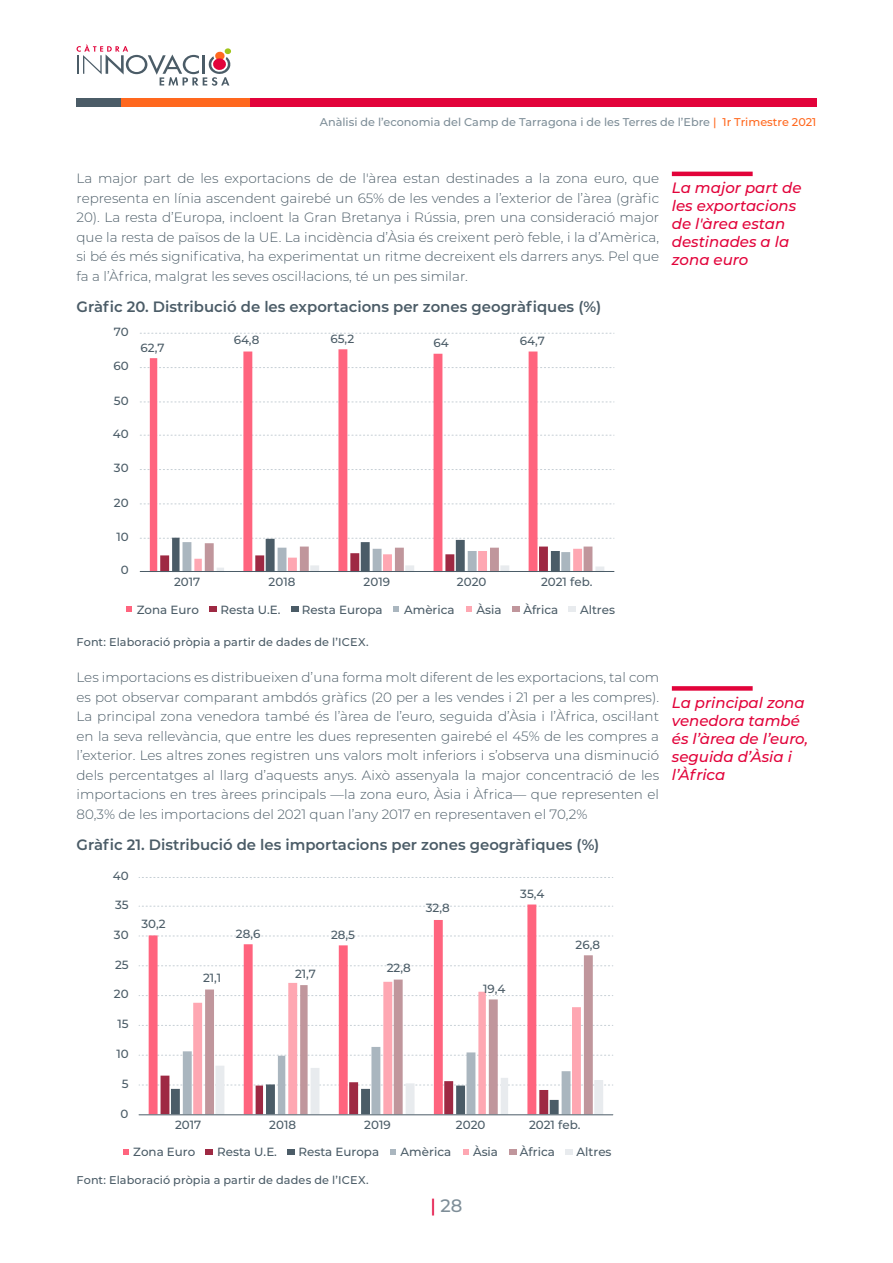
<style>
.page{position:relative;width:893px;height:1263px;background:#fff}
.page>*{position:absolute;margin:0;border:0;box-sizing:border-box;transform-origin:0 0}
.t1{font:500 18px "Montserrat";color:#7e8e98}
.t2{font:italic 500 15px/18px "Montserrat";color:#e2033a}
.t3{font:600 15px "Montserrat";color:#4b5c67}
.t4{font:300 13.5px/19.5px "Montserrat";color:#4b5c67;text-align:justify}
.t5{font:500 11.85px "Montserrat";color:#4b5c67}
.t6{font:500 11.25px "Montserrat";letter-spacing:.01em;color:#4b5c67}
.t7{font:500 11.25px "Montserrat";color:#7e8e98}
.s1{color:#ff681e}
.s2{color:#e2033a}
</style>
<div class="page">
<div style="left:77px;top:98px;width:739px;height:8px;background:#e2033a"></div>
<div style="left:77px;top:98px;width:44px;height:8px;background:#4b5c67"></div>
<div style="left:121px;top:98px;width:128px;height:8px;background:#ff681e"></div>
<svg style="left:77px;top:44px;width:154px;height:42px"></svg>
<svg style="left:140px;top:504px;width:474px;height:1px"></svg>
<svg style="left:140px;top:469px;width:474px;height:1px"></svg>
<svg style="left:140px;top:435px;width:474px;height:1px"></svg>
<svg style="left:140px;top:402px;width:474px;height:1px"></svg>
<svg style="left:140px;top:367px;width:474px;height:1px"></svg>
<svg style="left:140px;top:333px;width:474px;height:1px"></svg>
<svg style="left:150px;top:349px;width:387px;height:189px"></svg>
<svg style="left:140px;top:538px;width:474px;height:33px"></svg>
<hr style="left:140px;top:571px;width:474px;height:1px;background:#4b5c67">
<svg style="left:126px;top:606px;width:6px;height:6px"></svg>
<div style="left:209px;top:606px;width:8px;height:6px;background:#9e2943"></div>
<div style="left:291px;top:606px;width:7px;height:6px;background:#4b5c67"></div>
<svg style="left:393px;top:606px;width:6px;height:6px"></svg>
<svg style="left:466px;top:606px;width:6px;height:6px"></svg>
<div style="left:512px;top:606px;width:8px;height:6px;background:#c0969c"></div>
<div style="left:569px;top:606px;width:7px;height:6px;background:#e8ebee"></div>
<svg style="left:139px;top:877px;width:474px;height:1px"></svg>
<svg style="left:139px;top:906px;width:474px;height:1px"></svg>
<svg style="left:139px;top:936px;width:474px;height:1px"></svg>
<svg style="left:139px;top:965px;width:474px;height:1px"></svg>
<svg style="left:139px;top:995px;width:474px;height:1px"></svg>
<svg style="left:139px;top:1025px;width:474px;height:1px"></svg>
<svg style="left:149px;top:904px;width:387px;height:143px"></svg>
<svg style="left:205px;top:955px;width:388px;height:92px"></svg>
<svg style="left:139px;top:1047px;width:474px;height:67px"></svg>
<hr style="left:139px;top:1114px;width:474px;height:1px;background:#4b5c67">
<svg style="left:123px;top:1149px;width:6px;height:5px"></svg>
<div style="left:206px;top:1148px;width:7px;height:6px;background:#9e2943"></div>
<div style="left:287px;top:1148px;width:8px;height:6px;background:#4b5c67"></div>
<svg style="left:390px;top:1149px;width:6px;height:5px"></svg>
<svg style="left:463px;top:1149px;width:6px;height:5px"></svg>
<div style="left:509px;top:1148px;width:7px;height:6px;background:#c0969c"></div>
<div style="left:565px;top:1148px;width:8px;height:6px;background:#e8ebee"></div>
<hr style="left:672px;top:172px;width:81px;height:4px;background:#e2033a">
<div style="left:672px;top:686px;width:81px;height:5px;background:#e2033a"></div>
<p class="t7" style="left:320px;top:114px;width:498px">Anàlisi de l’economia del Camp de Tarragona i de les Terres de l’Ebre <span class="s1">| 1r Trimestre 2021</span></p>
<p class="t4" style="left:77px;top:168px;width:584px">La major part de les exportacions de de l'àrea estan destinades a la zona euro, que representa en línia ascendent gairebé un 65% de les vendes a l’exterior de l’àrea (gràfic 20). La resta d’Europa, incloent la Gran Bretanya i Rússia, pren una consideració major que la resta de països de la UE. La incidència d’Àsia és creixent però feble, i la d’Amèrica, si bé és més significativa, ha experimentat un ritme decreixent els darrers anys. Pel que fa a l’Àfrica, malgrat les seves oscil·lacions, té un pes similar.</p>
<p class="t3" style="left:77px;top:296px;width:526px">Gràfic 20. Distribució de les exportacions per zones geogràfiques (%)</p>
<p class="t5" style="left:141px;top:339px;width:25px">62,7</p>
<p class="t5" style="left:114px;top:323px;width:17px">70</p>
<p class="t5" style="left:234px;top:331px;width:27px">64,8</p>
<p class="t5" style="left:330px;top:330px;width:25px">65,2</p>
<p class="t5" style="left:434px;top:335px;width:17px">64</p>
<p class="t5" style="left:520px;top:332px;width:27px">64,7</p>
<p class="t5" style="left:113px;top:358px;width:17px">60</p>
<p class="t5" style="left:114px;top:392px;width:16px">50</p>
<p class="t5" style="left:113px;top:425px;width:17px">40</p>
<p class="t5" style="left:114px;top:460px;width:16px">30</p>
<p class="t5" style="left:114px;top:494px;width:16px">20</p>
<p class="t5" style="left:116px;top:528px;width:14px">10</p>
<p class="t5" style="left:121px;top:562px;width:9px">0</p>
<p class="t5" style="left:174px;top:574px;width:28px">2017</p>
<p class="t5" style="left:269px;top:574px;width:28px">2018</p>
<p class="t5" style="left:364px;top:574px;width:28px">2019</p>
<p class="t5" style="left:457px;top:574px;width:31px">2020</p>
<p class="t5" style="left:541px;top:574px;width:53px">2021 feb.</p>
<p class="t5" style="left:137px;top:601px;width:64px">Zona Euro</p>
<p class="t5" style="left:221px;top:601px;width:61px">Resta U.E.</p>
<p class="t5" style="left:302px;top:601px;width:82px">Resta Europa</p>
<p class="t5" style="left:404px;top:601px;width:52px">Amèrica</p>
<p class="t5" style="left:476px;top:601px;width:27px">Àsia</p>
<p class="t5" style="left:523px;top:601px;width:36px">Àfrica</p>
<p class="t5" style="left:580px;top:601px;width:37px">Altres</p>
<p class="t6" style="left:77px;top:634px;width:294px">Font: Elaboració pròpia a partir de dades de l’ICEX.</p>
<p class="t4" style="left:77px;top:667px;width:584px">Les importacions es distribueixen d’una forma molt diferent de les exportacions, tal com es pot observar comparant ambdós gràfics (20 per a les vendes i 21 per a les compres).<br>La principal zona venedora també és l’àrea de l’euro, seguida d’Àsia i l’Àfrica, oscil·lant en la seva rellevància, que entre les dues representen gairebé el 45% de les compres a l’exterior. Les altres zones registren uns valors molt inferiors i s’observa una disminució dels percentatges al llarg d’aquests anys. Això assenyala la major concentració de les importacions en tres àrees principals —la zona euro, Àsia i Àfrica— que representen el 80,3% de les importacions del 2021 quan l’any 2017 en representaven el 70,2%</p>
<p class="t3" style="left:77px;top:834px;width:524px">Gràfic 21. Distribució de les importacions per zones geogràfiques (%)</p>
<p class="t5" style="left:113px;top:868px;width:17px">40</p>
<p class="t5" style="left:115px;top:896px;width:15px">35</p>
<p class="t5" style="left:114px;top:926px;width:16px">30</p>
<p class="t5" style="left:115px;top:956px;width:15px">25</p>
<p class="t5" style="left:114px;top:986px;width:16px">20</p>
<p class="t5" style="left:117px;top:1016px;width:13px">15</p>
<p class="t5" style="left:116px;top:1045px;width:14px">10</p>
<p class="t5" style="left:122px;top:1075px;width:8px">5</p>
<p class="t5" style="left:121px;top:1105px;width:9px">0</p>
<p class="t5" style="left:141px;top:915px;width:26px">30,2</p>
<p class="t5" style="left:236px;top:925px;width:26px">28,6</p>
<p class="t5" style="left:331px;top:926px;width:25px">28,5</p>
<p class="t5" style="left:203px;top:969px;width:20px">21,1</p>
<p class="t5" style="left:295px;top:966px;width:23px">21,7</p>
<p class="t5" style="left:426px;top:900px;width:25px">32,8</p>
<p class="t5" style="left:387px;top:959px;width:25px">22,8</p>
<p class="t5" style="left:520px;top:885px;width:26px">35,4</p>
<p class="t5" style="left:483px;top:980px;width:24px">19,4</p>
<p class="t5" style="left:576px;top:936px;width:26px">26,8</p>
<p class="t5" style="left:175px;top:1116px;width:28px">2017</p>
<p class="t5" style="left:269px;top:1116px;width:28px">2018</p>
<p class="t5" style="left:364px;top:1116px;width:28px">2019</p>
<p class="t5" style="left:456px;top:1116px;width:31px">2020</p>
<p class="t5" style="left:529px;top:1116px;width:53px">2021 feb.</p>
<p class="t5" style="left:133px;top:1143px;width:64px">Zona Euro</p>
<p class="t5" style="left:217px;top:1143px;width:61px">Resta U.E.</p>
<p class="t5" style="left:298px;top:1143px;width:82px">Resta Europa</p>
<p class="t5" style="left:401px;top:1143px;width:52px">Amèrica</p>
<p class="t5" style="left:473px;top:1143px;width:27px">Àsia</p>
<p class="t5" style="left:520px;top:1143px;width:36px">Àfrica</p>
<p class="t5" style="left:576px;top:1143px;width:37px">Altres</p>
<p class="t6" style="left:77px;top:1172px;width:294px">Font: Elaboració pròpia a partir de dades de l’ICEX.</p>
<h1 class="t1" style="left:430px;top:1193px;width:34px"><span class="s2">|</span> 28</h1>
<p class="t2" style="left:672px;top:178px;width:131px">La major part de les exportacions de l'àrea estan destinades a la zona euro</p>
<p class="t2" style="left:672px;top:693px;width:138px">La principal zona venedora també és l’àrea de l’euro, seguida d’Àsia i l’Àfrica</p>
</div>
